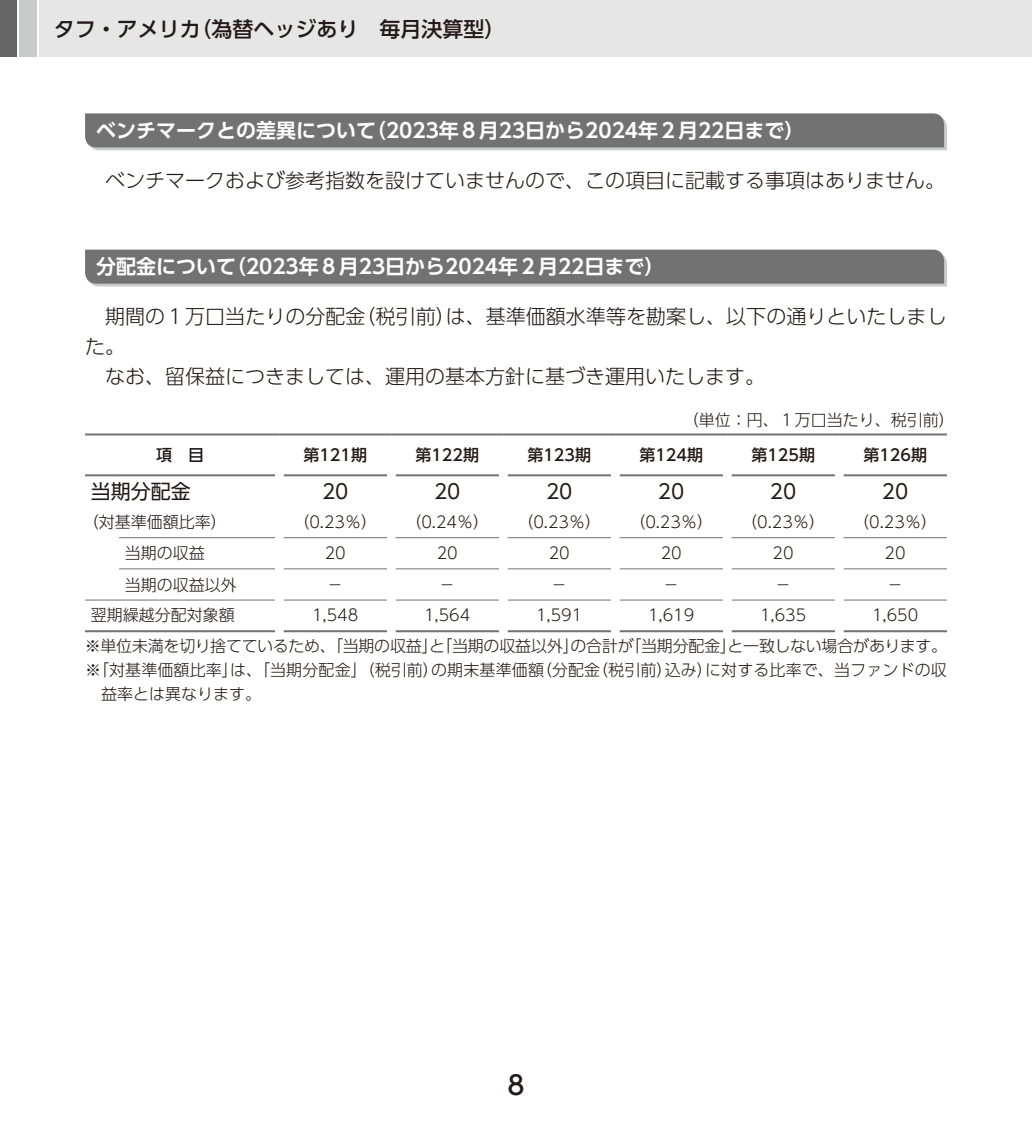
<style>
.page{position:relative;width:1032px;height:1134px;background:#fff}
.page>*{position:absolute;margin:0;border:0;box-sizing:border-box;transform-origin:0 0}
.t1{font:500 26px "UD Shin Go Pro";color:#231916}
.t2{font:500 21px "UD Shin Go Pro";color:#231916}
.t3{font:300 20px "UD Shin Go Pro";color:#231916}
.t4{font:700 20px "UD Shin Go Pro De";color:#fff}
.t5{font:20px "UD Shin Go Pro";color:#231916}
.t6{font:300 16px/30.6px "UD Shin Go Pro";color:#231916}
.t7{font:500 16px "UD Shin Go Pro";color:#231916}
</style>
<div class="page">
<div style="left:40px;top:0;width:992px;height:57px;background:#e6e6e7"></div>
<div style="left:20px;top:0;width:17px;height:57px;background:#c9cacb"></div>
<div style="left:0;top:0;width:17px;height:57px;background:#666565"></div>
<svg style="left:85px;top:113px;width:862px;height:37px;background:#7a7a7a"></svg>
<svg style="left:85px;top:250px;width:862px;height:36px;background:#787878"></svg>
<hr style="left:85px;top:474px;width:34px;height:2px;background:#727272">
<hr style="left:119px;top:474px;width:156px;height:2px;background:#727272">
<hr style="left:283px;top:474px;width:104px;height:2px;background:#727272">
<hr style="left:395px;top:474px;width:104px;height:2px;background:#727272">
<hr style="left:507px;top:474px;width:104px;height:2px;background:#727272">
<hr style="left:619px;top:474px;width:104px;height:2px;background:#727272">
<hr style="left:731px;top:474px;width:104px;height:2px;background:#727272">
<hr style="left:843px;top:474px;width:104px;height:2px;background:#727272">
<hr style="left:85px;top:630px;width:34px;height:2px;background:#727272">
<hr style="left:119px;top:630px;width:156px;height:2px;background:#727272">
<hr style="left:283px;top:630px;width:104px;height:2px;background:#727272">
<hr style="left:395px;top:630px;width:104px;height:2px;background:#727272">
<hr style="left:507px;top:630px;width:104px;height:2px;background:#727272">
<hr style="left:619px;top:630px;width:104px;height:2px;background:#727272">
<hr style="left:731px;top:630px;width:104px;height:2px;background:#727272">
<hr style="left:843px;top:630px;width:104px;height:2px;background:#727272">
<hr style="left:119px;top:537px;width:156px;height:1px;background:#727272">
<hr style="left:283px;top:537px;width:104px;height:1px;background:#727272">
<hr style="left:395px;top:537px;width:104px;height:1px;background:#727272">
<hr style="left:507px;top:537px;width:104px;height:1px;background:#727272">
<hr style="left:619px;top:537px;width:104px;height:1px;background:#727272">
<hr style="left:731px;top:537px;width:104px;height:1px;background:#727272">
<hr style="left:843px;top:537px;width:104px;height:1px;background:#727272">
<hr style="left:119px;top:568px;width:156px;height:1px;background:#727272">
<hr style="left:283px;top:568px;width:104px;height:1px;background:#727272">
<hr style="left:395px;top:568px;width:104px;height:1px;background:#727272">
<hr style="left:507px;top:568px;width:104px;height:1px;background:#727272">
<hr style="left:619px;top:568px;width:104px;height:1px;background:#727272">
<hr style="left:731px;top:568px;width:104px;height:1px;background:#727272">
<hr style="left:843px;top:568px;width:104px;height:1px;background:#727272">
<hr style="left:85px;top:600px;width:34px;height:1px;background:#727272">
<hr style="left:119px;top:600px;width:156px;height:1px;background:#727272">
<hr style="left:283px;top:600px;width:104px;height:1px;background:#727272">
<hr style="left:395px;top:600px;width:104px;height:1px;background:#727272">
<hr style="left:507px;top:600px;width:104px;height:1px;background:#727272">
<hr style="left:619px;top:600px;width:104px;height:1px;background:#727272">
<hr style="left:731px;top:600px;width:104px;height:1px;background:#727272">
<hr style="left:843px;top:600px;width:104px;height:1px;background:#727272">
<hr style="left:85px;top:433px;width:34px;height:2px;background:#727272">
<hr style="left:119px;top:433px;width:160px;height:2px;background:#727272">
<hr style="left:279px;top:433px;width:112px;height:2px;background:#727272">
<hr style="left:391px;top:433px;width:112px;height:2px;background:#727272">
<hr style="left:503px;top:433px;width:112px;height:2px;background:#727272">
<hr style="left:615px;top:433px;width:112px;height:2px;background:#727272">
<hr style="left:727px;top:433px;width:112px;height:2px;background:#727272">
<hr style="left:839px;top:433px;width:108px;height:2px;background:#727272">
<h2 class="t2" style="left:54px;top:12px;width:453px">タフ・アメリカ（為替ヘッジあり　毎月決算型）</h2>
<p class="t4" style="left:96px;top:114px;width:710px">ベンチマークとの差異について（2023年８月23日から2024年２月22日まで）</p>
<p class="t3" style="left:105px;top:164px;width:841px">ベンチマークおよび参考指数を設けていませんので、この項目に記載する事項はありません。</p>
<p class="t4" style="left:96px;top:250px;width:570px">分配金について（2023年８月23日から2024年２月22日まで）</p>
<p class="t3" style="left:105px;top:300px;width:843px">期間の１万口当たりの分配金（税引前）は、基準価額水準等を勘案し、以下の通りといたしまし</p>
<p class="t3" style="left:85px;top:330px;width:41px">た。</p>
<p class="t3" style="left:105px;top:360px;width:661px">なお、留保益につきましては、運用の基本方針に基づき運用いたします。</p>
<p class="t6" style="left:683px;top:404px;width:273px">（単位：円、１万口当たり、税引前）</p>
<p class="t7" style="left:156px;top:442px;width:49px">項　目</p>
<p class="t7" style="left:303px;top:442px;width:65px">第121期</p>
<p class="t7" style="left:415px;top:442px;width:65px">第122期</p>
<p class="t7" style="left:527px;top:442px;width:65px">第123期</p>
<p class="t7" style="left:639px;top:442px;width:65px">第124期</p>
<p class="t7" style="left:751px;top:442px;width:65px">第125期</p>
<p class="t7" style="left:863px;top:442px;width:65px">第126期</p>
<p class="t5" style="left:91px;top:475px;width:101px">当期分配金</p>
<p class="t5" style="left:322px;top:475px;width:28px">20</p>
<p class="t5" style="left:434px;top:475px;width:28px">20</p>
<p class="t5" style="left:546px;top:475px;width:28px">20</p>
<p class="t5" style="left:658px;top:475px;width:28px">20</p>
<p class="t5" style="left:770px;top:475px;width:28px">20</p>
<p class="t5" style="left:882px;top:475px;width:28px">20</p>
<p class="t6" style="left:83px;top:506px;width:145px">（対基準価額比率）</p>
<p class="t6" style="left:293px;top:506px;width:85px">（0.23％）</p>
<p class="t6" style="left:405px;top:506px;width:85px">（0.24％）</p>
<p class="t6" style="left:517px;top:506px;width:85px">（0.23％）</p>
<p class="t6" style="left:629px;top:506px;width:85px">（0.23％）</p>
<p class="t6" style="left:741px;top:506px;width:85px">（0.23％）</p>
<p class="t6" style="left:853px;top:506px;width:85px">（0.23％）</p>
<p class="t6" style="left:125px;top:537px;width:81px">当期の収益</p>
<p class="t6" style="left:325px;top:537px;width:23px">20</p>
<p class="t6" style="left:437px;top:537px;width:23px">20</p>
<p class="t6" style="left:549px;top:537px;width:23px">20</p>
<p class="t6" style="left:661px;top:537px;width:23px">20</p>
<p class="t6" style="left:773px;top:537px;width:23px">20</p>
<p class="t6" style="left:884px;top:537px;width:23px">20</p>
<p class="t6" style="left:125px;top:569px;width:113px">当期の収益以外</p>
<p class="t6" style="left:327px;top:569px;width:17px">－</p>
<p class="t6" style="left:439px;top:569px;width:17px">－</p>
<p class="t6" style="left:551px;top:569px;width:17px">－</p>
<p class="t6" style="left:663px;top:569px;width:17px">－</p>
<p class="t6" style="left:775px;top:569px;width:17px">－</p>
<p class="t6" style="left:887px;top:569px;width:17px">－</p>
<p class="t6" style="left:91px;top:599px;width:145px">翌期繰越分配対象額</p>
<p class="t6" style="left:312px;top:599px;width:48px">1,548</p>
<p class="t6" style="left:424px;top:599px;width:48px">1,564</p>
<p class="t6" style="left:536px;top:599px;width:48px">1,591</p>
<p class="t6" style="left:648px;top:599px;width:48px">1,619</p>
<p class="t6" style="left:760px;top:599px;width:48px">1,635</p>
<p class="t6" style="left:85px;top:599px;width:864px;text-indent:787px">1,650<br>※単位未満を切り捨てているため、「当期の収益」と「当期の収益以外」の合計が「当期分配金」と一致しない場合があります。</p>
<p class="t6" style="left:101px;top:657px;width:847px;line-height:24px;text-indent:-16px">※「対基準価額比率」は、「当期分配金」（税引前）の期末基準価額（分配金（税引前）込み）に対する比率で、当ファンドの収益率とは異なります。</p>
<h1 class="t1" style="left:507px;top:1063px;width:19px">8</h1>
</div>
